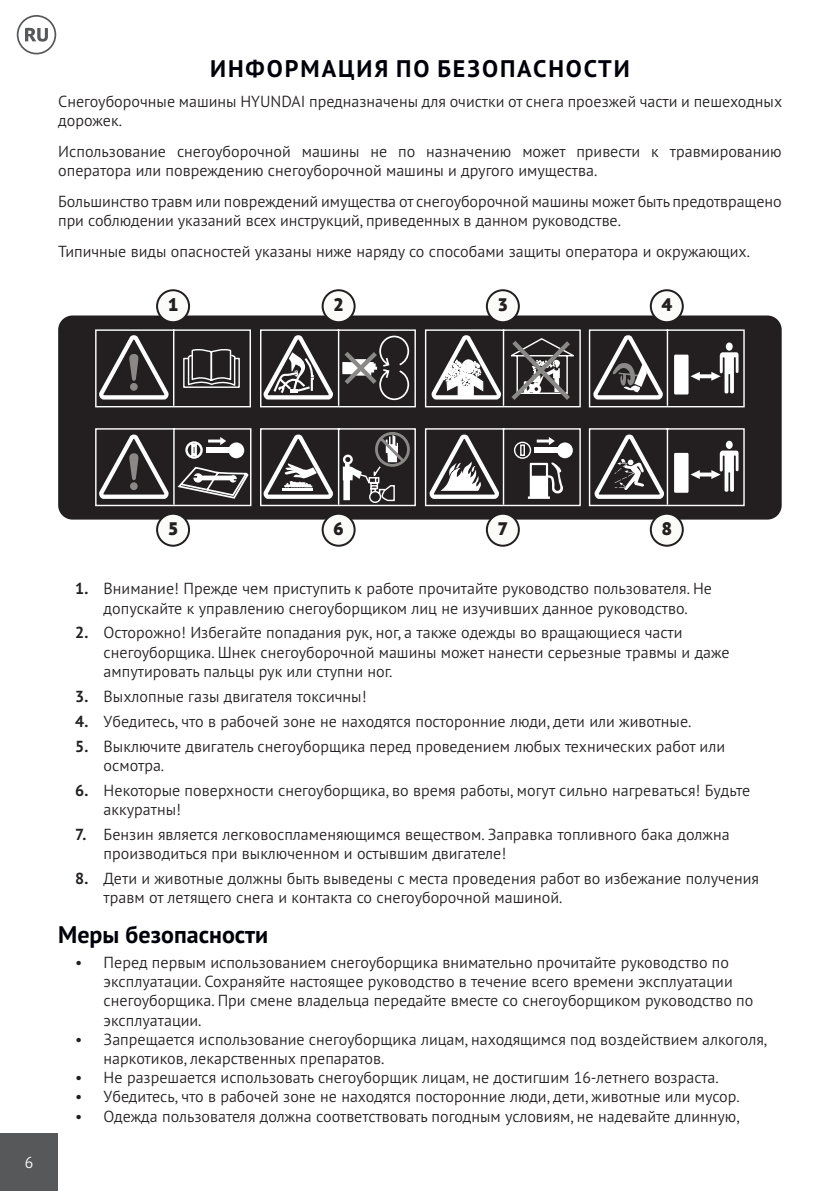
<style>
.page{position:relative;width:840px;height:1191px;background:#fff}
.page>*{position:absolute;margin:0;border:0;box-sizing:border-box;transform-origin:0 0}
.t1{font:700 24px "PT Sans Pro";color:#00000a}
.t2{font:700 24px "PT Sans Pro";letter-spacing:.08em;color:#00000a}
.t3{font:900 18.2px "PT Sans Pro";color:#231f20}
.t4{font:300 16px/19.2px "PT Sans Pro";color:#231f20}
.t5{font:300 16px "PT Sans Pro";color:#fff}
.t6{font:15.8px "PT Sans Pro";color:#231f20}
.s1{font-weight:700}
</style>
<div class="page">
<div style="left:0;top:1133px;width:58px;height:58px;background:#57585a"></div>
<svg style="left:17px;top:15px;width:39px;height:39px"></svg>
<div style="left:58px;top:315px;width:723px;height:204px;background:#231f20;border-radius:14px"></div>
<svg style="left:95px;top:329px;width:156px;height:79px"></svg>
<svg style="left:588px;top:329px;width:157px;height:79px"></svg>
<div style="left:673px;top:354px;width:15px;height:40px;background:#fff"></div>
<svg style="left:588px;top:428px;width:157px;height:79px"></svg>
<div style="left:673px;top:453px;width:15px;height:40px;background:#fff"></div>
<svg style="left:260px;top:329px;width:156px;height:79px"></svg>
<svg style="left:95px;top:428px;width:321px;height:79px"></svg>
<svg style="left:424px;top:329px;width:157px;height:79px"></svg>
<svg style="left:424px;top:428px;width:157px;height:79px"></svg>
<div style="left:157px;top:290px;width:32px;height:32px;background:#fbfbfa;border-radius:50%"></div>
<div style="left:156px;top:289px;width:34px;height:34px;border:2px solid #231f20;border-radius:50%"></div>
<div style="left:322px;top:290px;width:32px;height:32px;background:#fbfbfa;border-radius:50%"></div>
<div style="left:321px;top:289px;width:34px;height:34px;border:2px solid #231f20;border-radius:50%"></div>
<div style="left:486px;top:290px;width:32px;height:32px;background:#fbfbfa;border-radius:50%"></div>
<div style="left:485px;top:289px;width:34px;height:34px;border:2px solid #231f20;border-radius:50%"></div>
<div style="left:650px;top:290px;width:32px;height:32px;background:#fbfbfa;border-radius:50%"></div>
<div style="left:649px;top:289px;width:34px;height:34px;border:2px solid #231f20;border-radius:50%"></div>
<div style="left:157px;top:514px;width:32px;height:32px;background:#fbfbfa;border-radius:50%"></div>
<div style="left:156px;top:513px;width:34px;height:34px;border:2px solid #231f20;border-radius:50%"></div>
<div style="left:322px;top:514px;width:32px;height:32px;background:#fbfbfa;border-radius:50%"></div>
<div style="left:321px;top:513px;width:34px;height:34px;border:2px solid #231f20;border-radius:50%"></div>
<div style="left:486px;top:514px;width:32px;height:32px;background:#fbfbfa;border-radius:50%"></div>
<div style="left:485px;top:513px;width:34px;height:34px;border:2px solid #231f20;border-radius:50%"></div>
<div style="left:650px;top:514px;width:32px;height:32px;background:#fbfbfa;border-radius:50%"></div>
<div style="left:649px;top:513px;width:34px;height:34px;border:2px solid #231f20;border-radius:50%"></div>
<h1 class="t2" style="left:210px;top:52px;width:243px">Информация по безо</h1>
<h1 class="t1" style="left:499px;top:52px;width:35px">пасности</h1>
<p class="t4" style="left:58px;top:92px;width:725px">Снегоуборочные машины HYUNDAI предназначены для очистки от снега проезжей части и пешеходных дорожек.</p>
<p class="t4" style="left:58px;top:141px;width:724px">Использование снегоуборочной машины не по назначению может привести к травмированию оператора или повреждению снегоуборочной машины и другого имущества.</p>
<p class="t4" style="left:58px;top:191px;width:724px">Большинство травм или повреждений имущества от снегоуборочной машины может быть предотвращено при соблюдении указаний всех инструкций, приведенных в данном руководстве.</p>
<p class="t4" style="left:58px;top:241px;width:693px">Типичные виды опасностей указаны ниже наряду со способами защиты оператора и окружающих.</p>
<p class="t6" style="left:67px;top:157px;width:318px">Prieš pradėdami naudoti įranga, būtinai atidžiai</p>
<p class="t6" style="left:67px;top:206px;width:270px">Enne seadmete kasutamist tuleb lugeda</p>
<p class="t3" style="left:167px;top:293px;width:13px">1</p>
<p class="t3" style="left:333px;top:293px;width:13px">2</p>
<p class="t3" style="left:497px;top:293px;width:13px">3</p>
<p class="t3" style="left:660px;top:293px;width:13px">4</p>
<p class="t5" style="left:25px;top:1152px;width:10px">6</p>
<p class="t3" style="left:167px;top:516px;width:13px">5</p>
<p class="t3" style="left:333px;top:516px;width:13px">6</p>
<p class="t3" style="left:497px;top:516px;width:13px">7</p>
<p class="t3" style="left:660px;top:516px;width:13px">8</p>
<p class="t4" style="left:75px;top:578px;width:638px;text-align:center"><span class="s1">1.</span> Внимание! Прежде чем приступить к работе прочитайте руководство пользователя. Не допускайте к управлению снегоуборщиком лиц не изучивших данное руководство.</p>
<p class="t4" style="left:104px;top:623px;width:627px;text-indent:-28px"><span class="s1">2.</span> Осторожно! Избегайте попадания рук, ног, а также одежды во вращающиеся части снегоуборщика. Шнек снегоуборочной машины может нанести серьезные травмы и даже ампутировать пальцы рук или ступни ног.</p>
<p class="t4" style="left:75px;top:686px;width:293px"><span class="s1">3.</span> Выхлопные газы двигателя токсичны!</p>
<p class="t4" style="left:75px;top:711px;width:617px"><span class="s1">4.</span> Убедитесь, что в рабочей зоне не находятся посторонние люди, дети или животные.</p>
<p class="t4" style="left:104px;top:736px;width:622px;text-indent:-28px"><span class="s1">5.</span> Выключите двигатель снегоуборщика перед проведением любых технических работ или осмотра.</p>
<p class="t4" style="left:104px;top:780px;width:648px;text-indent:-28px"><span class="s1">6.</span> Некоторые поверхности снегоуборщика, во время работы, могут сильно нагреваться! Будьте аккуратны!</p>
<p class="t4" style="left:104px;top:824px;width:627px;text-indent:-28px"><span class="s1">7.</span> Бензин является легковоспламеняющимся веществом. Заправка топливного бака должна производиться при выключенном и остывшим двигателе!</p>
<p class="t4" style="left:104px;top:868px;width:656px;text-indent:-28px"><span class="s1">8.</span> Дети и животные должны быть выведены c места проведения работ во избежание получения травм от летящего снега и контакта со снегоуборочной машиной.</p>
<h1 class="t1" style="left:58px;top:919px;width:211px">Меры безопасности</h1>
<p class="t4" style="left:104px;top:952px;width:651px;text-indent:-28px">• Перед первым использованием снегоуборщика внимательно прочитайте руководство по эксплуатации. Сохраняйте настоящее руководство в течение всего времени эксплуатации снегоуборщика. При смене владельца передайте вместе со снегоуборщиком руководство по эксплуатации.</p>
<p class="t4" style="left:104px;top:1029px;width:664px;text-indent:-28px">• Запрещается использование снегоуборщика лицам, находящимся под воздействием алкоголя, наркотиков, лекарственных препаратов.</p>
<p class="t4" style="left:75px;top:1067px;width:644px">• Не разрешается использовать снегоуборщик лицам, не достигшим 16-летнего возраста.</p>
<p class="t4" style="left:75px;top:1086px;width:665px">• Убедитесь, что в рабочей зоне не находятся посторонние люди, дети, животные или мусор.</p>
<p class="t4" style="left:75px;top:1106px;width:665px">• Одежда пользователя должна соответствовать погодным условиям, не надевайте длинную,</p>
</div>
